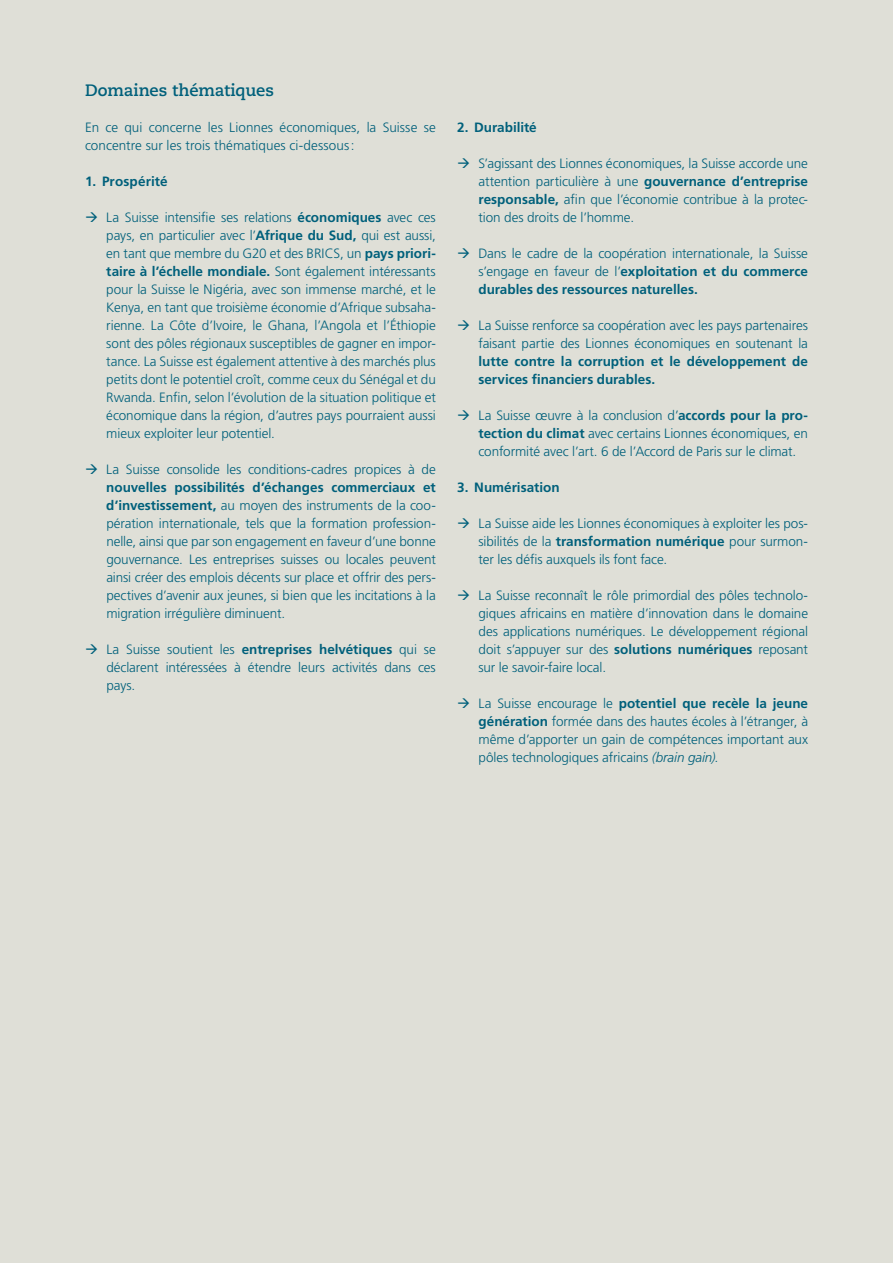
<style>
.page{position:relative;width:893px;height:1263px;background:#dfdfd7}
.page>*{position:absolute;margin:0;border:0;box-sizing:border-box;transform-origin:0 0}
.t1{font:700 16.5px "Caecilia LT Pro 75";letter-spacing:-.005em;color:#00607b}
.t2{font:300 13.5px/18px "Frutiger LT Pro";letter-spacing:-.005em;color:#00607b;text-align:justify}
.t3{font:700 13.5px/18px "Frutiger LT Pro";color:#00607b}
.s1{font-weight:700}
.s2{font-style:italic}
</style>
<div class="page">
<p class="t1" style="left:85px;top:79px;width:190px">Domaines thématiques</p>
<p class="t2" style="left:85px;top:119px;width:352px">En ce qui concerne les Lionnes économiques, la Suisse se concentre sur les trois thématiques ci-dessous:</p>
<p class="t3" style="left:85px;top:173px;width:84px">1. Prospérité</p>
<p class="t2" style="left:106px;top:209px;width:331px">La Suisse intensifie ses relations <span class="s1">économiques</span> avec ces pays, en particulier avec l’<span class="s1">Afrique du Sud,</span> qui est aussi, en tant que membre du G20 et des BRICS, un <span class="s1">pays priori&shy;taire à l’échelle mondiale.</span> Sont également intéressants pour la Suisse le Nigéria, avec son immense marché, et le Kenya, en tant que troisième économie d’Afrique subsaha&shy;rienne. La Côte d’Ivoire, le Ghana, l’Angola et l’Éthiopie sont des pôles régionaux susceptibles de gagner en impor&shy;tance. La Suisse est également attentive à des marchés plus petits dont le potentiel croît, comme ceux du Sénégal et du Rwanda. Enfin, selon l’évolution de la situation politique et économique dans la région, d’autres pays pourraient aussi mieux exploiter leur potentiel.</p>
<p class="t2" style="left:106px;top:461px;width:331px">La Suisse consolide les conditions-cadres propices à de</p>
<p class="t2" style="left:106px;top:479px;width:331px"><span class="s1">nouvelles possibilités d’échanges commerciaux et d’investissement,</span> au moyen des instruments de la coo&shy;pération internationale, tels que la formation profession&shy;nelle, ainsi que par son engagement en faveur d’une bonne gouvernance. Les entreprises suisses ou locales peuvent ainsi créer des emplois décents sur place et offrir des pers&shy;pectives d’avenir aux jeunes, si bien que les incitations à la migration irrégulière diminuent.</p>
<p class="t2" style="left:106px;top:641px;width:331px">La Suisse soutient les <span class="s1">entreprises helvétiques</span> qui se déclarent intéressées à étendre leurs activités dans ces pays.</p>
<p class="t3" style="left:457px;top:119px;width:81px">2. Durabilité</p>
<p class="t2" style="left:478px;top:155px;width:331px">S’agissant des Lionnes économiques, la Suisse accorde une attention particulière à une <span class="s1">gouvernance d’entreprise responsable,</span> afin que l’économie contribue à la protec&shy;tion des droits de l’homme.</p>
<p class="t2" style="left:478px;top:245px;width:331px">Dans le cadre de la coopération internationale, la Suisse s’engage en faveur de l’<span class="s1">exploitation et du commerce durables des ressources naturelles.</span></p>
<p class="t2" style="left:478px;top:317px;width:331px">La Suisse renforce sa coopération avec les pays partenaires faisant partie des Lionnes économiques en soutenant la</p>
<p class="t3" style="left:478px;top:353px;width:331px">lutte contre la corruption et le développement de services financiers durables.</p>
<p class="t2" style="left:478px;top:407px;width:331px">La Suisse œuvre à la conclusion d’<span class="s1">accords pour la pro&shy;tection du climat</span> avec certains Lionnes économiques, en conformité avec l’art. 6 de l’Accord de Paris sur le climat.</p>
<p class="t3" style="left:457px;top:479px;width:104px">3. Numérisation</p>
<p class="t2" style="left:478px;top:515px;width:331px">La Suisse aide les Lionnes économiques à exploiter les pos&shy;sibilités de la <span class="s1">transformation numérique</span> pour surmon&shy;ter les défis auxquels ils font face.</p>
<p class="t2" style="left:478px;top:587px;width:331px">La Suisse reconnaît le rôle primordial des pôles technolo&shy;giques africains en matière d’innovation dans le domaine des applications numériques. Le développement régional doit s’appuyer sur des <span class="s1">solutions numériques</span> reposant sur le savoir-faire local.</p>
<p class="t2" style="left:479px;top:695px;width:331px">La Suisse encourage le <span class="s1">potentiel que recèle la jeune génération</span> formée dans des hautes écoles à l’étranger, à même d’apporter un gain de compétences important aux pôles technologiques africains <span class="s2">(brain gain).</span></p>
</div>
